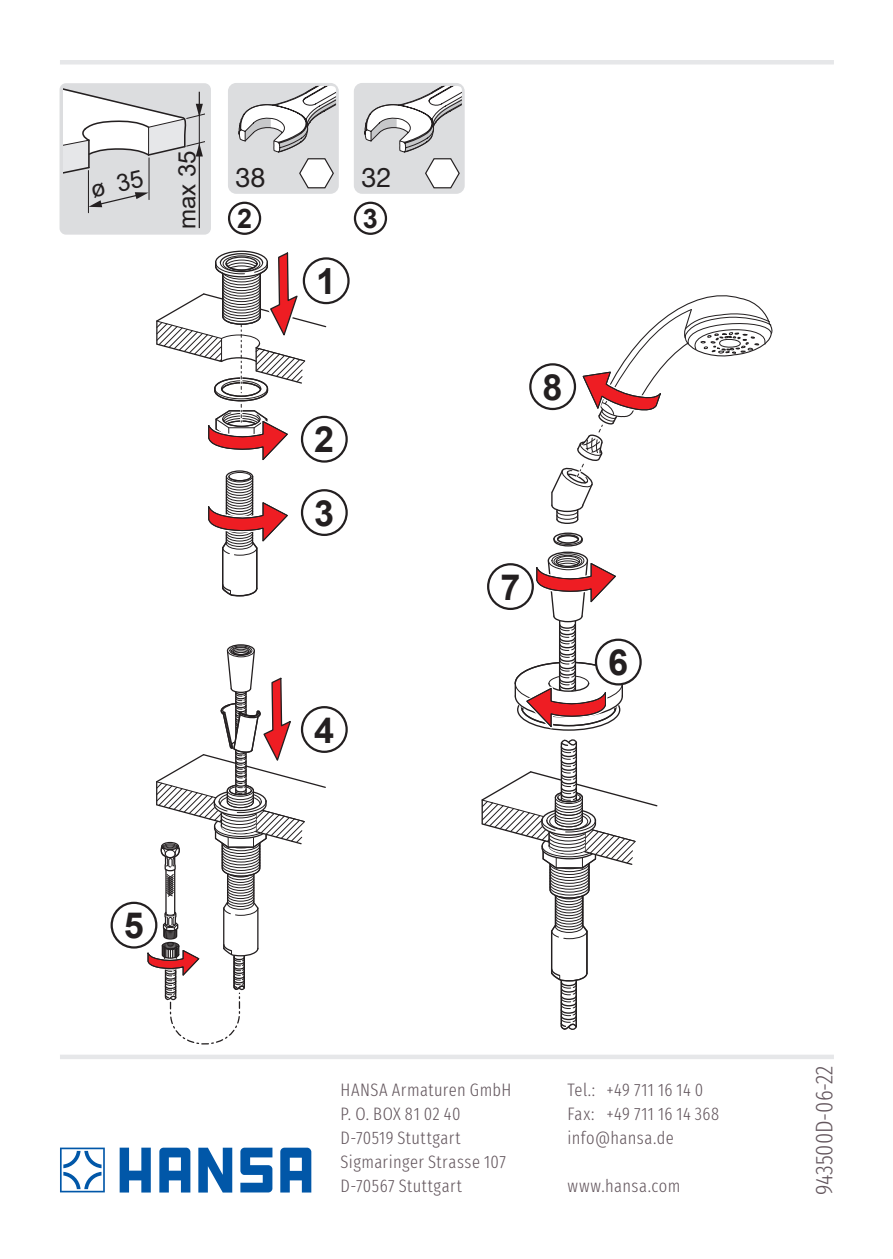
<style>
.page{position:relative;width:893px;height:1259px;background:#fff}
.page>*{position:absolute;margin:0;border:0;box-sizing:border-box;transform-origin:0 0}
.t1{font:700 36px "Arial";color:#231f20}
.t2{font:27px "Helvetica Neue LTW1 G";color:#231f20}
.t3{font:700 27px "Arial";color:#231f20}
.t4{font:300 extra-condensed 24px "Fira Sans";color:#63565d}
.t5{font:24px "Arial";color:#231f20}
.t6{font:300 extra-condensed 18px/24px "Fira Sans";letter-spacing:.025em;color:#63565d}
</style>
<div class="page">
<hr style="left:60px;top:60px;width:774px;height:4px;background:#e6e7e9">
<svg style="left:60px;top:1147px;width:45px;height:45px"></svg>
<svg style="left:198px;top:1147px;width:34px;height:45px"></svg>
<svg style="left:120px;top:1147px;width:31px;height:45px"></svg>
<svg style="left:240px;top:1147px;width:32px;height:45px"></svg>
<svg style="left:159px;top:1147px;width:31px;height:45px"></svg>
<svg style="left:280px;top:1147px;width:31px;height:45px"></svg>
<div style="left:60px;top:1054px;width:774px;height:5px;background:#e6e7e9"></div>
<div style="left:301px;top:416px;width:47px;height:46px;border:2px solid #231f20;border-radius:50%"></div>
<div style="left:303px;top:257px;width:47px;height:47px;border:2px solid #231f20;border-radius:50%"></div>
<div style="left:301px;top:489px;width:47px;height:47px;border:2px solid #231f20;border-radius:50%"></div>
<div style="left:301px;top:706px;width:47px;height:47px;border:2px solid #231f20;border-radius:50%"></div>
<div style="left:111px;top:901px;width:46px;height:47px;border:2px solid #231f20;border-radius:50%"></div>
<div style="left:529px;top:363px;width:47px;height:47px;border:2px solid #231f20;border-radius:50%"></div>
<div style="left:228px;top:83px;width:111px;height:111px;background:#dcdddf;border-radius:8px"></div>
<svg style="left:238px;top:86px;width:98px;height:103px"></svg>
<div style="left:228px;top:202px;width:33px;height:33px;border:2px solid #231f20;border-radius:50%"></div>
<div style="left:354px;top:83px;width:111px;height:111px;background:#dcdddf;border-radius:8px"></div>
<svg style="left:364px;top:86px;width:98px;height:103px"></svg>
<div style="left:354px;top:202px;width:33px;height:33px;border:2px solid #231f20;border-radius:50%"></div>
<svg style="left:156px;top:250px;width:171px;height:212px"></svg>
<svg style="left:208px;top:470px;width:80px;height:127px"></svg>
<svg style="left:481px;top:532px;width:177px;height:498px"></svg>
<svg style="left:550px;top:295px;width:223px;height:229px"></svg>
<svg style="left:146px;top:644px;width:199px;height:401px"></svg>
<div style="left:60px;top:83px;width:151px;height:152px;background:#dcdddf;border-radius:6px"></div>
<svg style="left:64px;top:88px;width:140px;height:141px"></svg>
<h3 class="t5" style="left:171px;top:229px;width:80px;rotate:-90deg">max 35</h3>
<h2 class="t2" style="left:235px;top:161px;width:32px">38</h2>
<h2 class="t3" style="left:237px;top:200px;width:17px">2</h2>
<h1 class="t1" style="left:316px;top:256px;width:22px">1</h1>
<h2 class="t2" style="left:361px;top:161px;width:32px">32</h2>
<h2 class="t3" style="left:363px;top:200px;width:17px">3</h2>
<h1 class="t1" style="left:314px;top:414px;width:22px">2</h1>
<h1 class="t1" style="left:314px;top:487px;width:22px">3</h1>
<h1 class="t1" style="left:314px;top:704px;width:22px">4</h1>
<h1 class="t1" style="left:543px;top:362px;width:22px">8</h1>
<h1 class="t1" style="left:500px;top:561px;width:22px">7</h1>
<h1 class="t1" style="left:608px;top:637px;width:22px">6</h1>
<h1 class="t1" style="left:124px;top:900px;width:22px">5</h1>
<p class="t6" style="left:341px;top:1078px;width:172px">HANSA Armaturen GmbH<br>P. O. BOX 81 02 40<br>D-70519 Stuttgart<br>Sigmaringer Strasse 107<br>D-70567 Stuttgart</p>
<p class="t6" style="left:567px;top:1078px;width:153px">Tel.: +49 711 16 14 0<br>Fax: +49 711 16 14 368 info@hansa.de</p>
<p class="t6" style="left:567px;top:1174px;width:114px">www.hansa.com</p>
<h3 class="t4" style="left:807px;top:1195px;width:131px;rotate:-90deg">943500D-06-22</h3>
</div>
